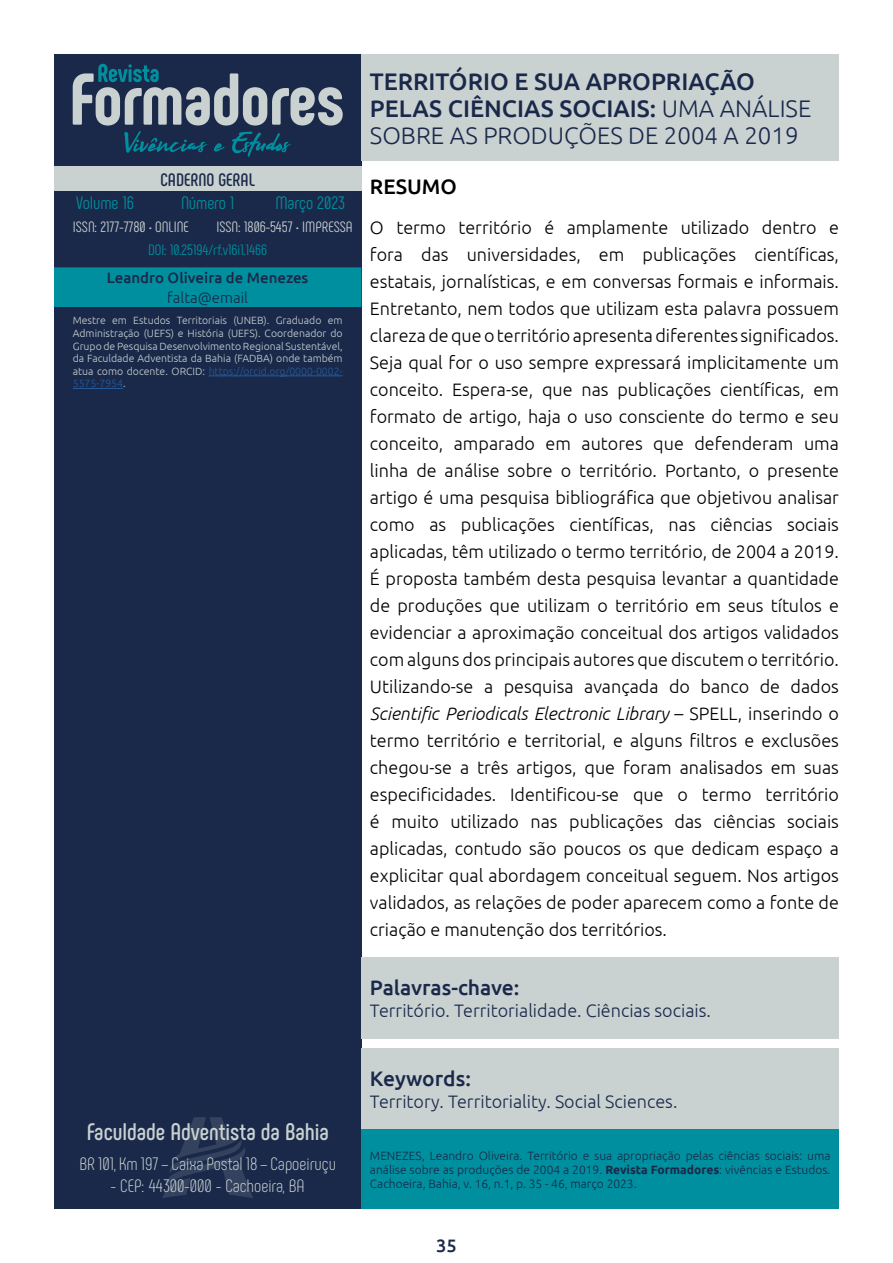
<style>
.page{position:relative;width:893px;height:1263px;background:#fff}
.page>*{position:absolute;margin:0;border:0;box-sizing:border-box;transform-origin:0 0}
.t1{font:500 24px/27px "Ubuntu";color:#1a294a}
.t2{font:700 24px "Phenomena";color:#c9d1d1}
.t3{font:500 21px "Ubuntu";color:#1a294a}
.t4{font:500 21px "Ubuntu";color:#000}
.t5{font:300 18px/27px "Ubuntu";color:#000;text-align:justify}
.t6{font:300 18px "Ubuntu";color:#1a294a}
.t7{font:300 18px "Phenomena";color:#c9d1d1}
.t8{font:18px "Phenomena";color:#008f9e}
.t9{font:700 18px "Phenomena";color:#1a294a}
.t10{font:500 18px "Ubuntu";color:#1a294a}
.t11{font:15px "Phenomena";color:#c9d1d1}
.t12{font:15px "Phenomena";color:#008f9e}
.t13{font:500 15px "Ubuntu";color:#1a294a}
.t14{font:300 15px "Ubuntu";color:#1a294a}
.t15{font:300 12px/14.4px "Ubuntu";color:#1a294a;text-align:justify}
.t16{font:300 10.5px/12.6px "Ubuntu";color:#c9d1d1;text-align:justify}
.s1{color:#275b9b}
.s2{font-weight:300}
.s3{font-style:italic}
.s4{font-weight:700}
</style>
<div class="page">
<div style="left:54px;top:54px;width:307px;height:1155px;background:#1a294a"></div>
<div style="left:54px;top:166px;width:307px;height:26px;background:#c9d1d1"></div>
<svg style="left:73px;top:64px;width:270px;height:93px"></svg>
<svg style="left:162px;top:1117px;width:91px;height:81px"></svg>
<div style="left:361px;top:957px;width:478px;height:81px;background:#c9d1d1"></div>
<div style="left:361px;top:1048px;width:478px;height:81px;background:#c9d1d1"></div>
<div style="left:361px;top:1129px;width:478px;height:80px;background:#008f9e"></div>
<div style="left:54px;top:267px;width:307px;height:40px;background:#008f9e"></div>
<hr style="left:209px;top:376px;width:134px;height:1px;background:#275b9b">
<hr style="left:73px;top:388px;width:50px;height:1px;background:#275b9b">
<div style="left:361px;top:54px;width:478px;height:107px;background:#c9d1d1"></div>
<p class="t9" style="left:161px;top:169px;width:96px">CADERNO GERAL</p>
<p class="t8" style="left:76px;top:192px;width:59px">Volume 16</p>
<p class="t8" style="left:181px;top:192px;width:55px">Número 1</p>
<p class="t8" style="left:275px;top:192px;width:71px">Março 2023</p>
<p class="t11" style="left:73px;top:218px;width:118px">ISSN: 2177-7780 • ONLINE</p>
<p class="t11" style="left:216px;top:218px;width:138px">ISSN: 1806-5457 • IMPRESSA</p>
<p class="t12" style="left:148px;top:241px;width:121px">DOI: 10.25194/rf.v16i1.1466</p>
<p class="t13" style="left:107px;top:268px;width:203px">Leandro Oliveira de Menezes</p>
<p class="t14" style="left:167px;top:289px;width:82px">falta@email</p>
<p class="t16" style="left:73px;top:314px;width:271px">Mestre em Estudos Territoriais (UNEB). Graduado em Administração (UEFS) e História (UEFS). Coordenador do Grupo de Pesquisa Desenvolvimento Regional Sustentável, da Faculdade Adventista da Bahia (FADBA) onde também atua como docente. ORCID: <span class="s1">https://orcid.org/0000-0002- 5575-7954</span>.</p>
<h1 class="t1" style="left:370px;top:67px;width:443px">TERRITÓRIO E SUA APROPRIAÇÃO<br>PELAS CIÊNCIAS SOCIAIS: <span class="s2">UMA ANÁLISE<br>SOBRE AS PRODUÇÕES DE 2004 A 2019</span></h1>
<p class="t4" style="left:370px;top:173px;width:88px">RESUMO</p>
<p class="t5" style="left:370px;top:213px;width:471px">O termo território é amplamente utilizado dentro e fora das universidades, em publicações científicas, estatais, jornalísticas, e em conversas formais e informais.<br>Entretanto, nem todos que utilizam esta palavra possuem clareza de que o território apresenta diferentes significados.<br>Seja qual for o uso sempre expressará implicitamente um conceito. Espera-se, que nas publicações científicas, em formato de artigo, haja o uso consciente do termo e seu conceito, amparado em autores que defenderam uma linha de análise sobre o território. Portanto, o presente artigo é uma pesquisa bibliográfica que objetivou analisar como as publicações científicas, nas ciências sociais aplicadas, têm utilizado o termo território, de 2004 a 2019.<br>É proposta também desta pesquisa levantar a quantidade de produções que utilizam o território em seus títulos e evidenciar a aproximação conceitual dos artigos validados com alguns dos principais autores que discutem o território.<br>Utilizando-se a pesquisa avançada do banco de dados <span class="s3">Scientific Periodicals Electronic Library</span> – SPELL, inserindo o termo território e territorial, e alguns filtros e exclusões chegou-se a três artigos, que foram analisados em suas especificidades. Identificou-se que o termo território é muito utilizado nas publicações das ciências sociais aplicadas, contudo são poucos os que dedicam espaço a explicitar qual abordagem conceitual seguem. Nos artigos validados, as relações de poder aparecem como a fonte de criação e manutenção dos territórios.</p>
<p class="t3" style="left:370px;top:974px;width:151px">Palavras-chave:</p>
<p class="t6" style="left:370px;top:1000px;width:342px">Território. Territorialidade. Ciências sociais.</p>
<h1 class="t2" style="left:87px;top:1117px;width:244px">Faculdade Adventista da Bahia</h1>
<p class="t7" style="left:80px;top:1153px;width:258px">BR 101, Km 197 – Caixa Postal 18 – Capoeiruçu</p>
<p class="t7" style="left:111px;top:1175px;width:195px">- CEP: 44300-000 - Cachoeira, BA</p>
<p class="t3" style="left:370px;top:1065px;width:102px">Keywords:</p>
<p class="t6" style="left:370px;top:1091px;width:309px">Territory. Territoriality. Social Sciences.</p>
<p class="t15" style="left:370px;top:1148px;width:462px">MENEZES, Leandro Oliveira. Território e sua apropriação pelas ciências sociais: uma análise sobre as produções de 2004 a 2019. <span class="s4">Revista Formadores</span>: vivências e Estudos.<br>Cachoeira, Bahia, v. 16, n.1, p. 35 - 46, março 2023.</p>
<p class="t10" style="left:436px;top:1234px;width:22px">35</p>
</div>
